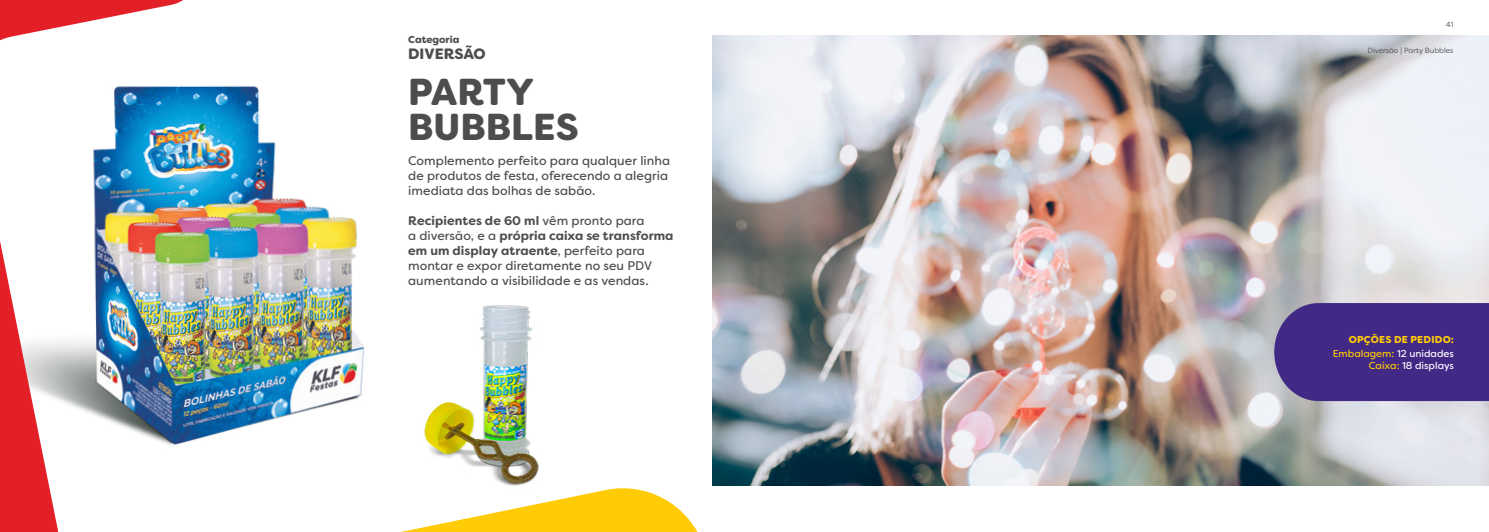
<style>
.page{position:relative;width:1489px;height:532px;background:#fff}
.page>*{position:absolute;margin:0;border:0;box-sizing:border-box;transform-origin:0 0}
.t1{font:900 37.5px/35px "Filson Soft";color:#4d4d4f}
.t2{font:900 15px "Filson Soft";color:#4d4d4f}
.t3{font:12.5px/15px "Filson Soft";letter-spacing:.005em;color:#4d4d4f}
.t4{font:10px/12px "Filson Soft";color:#fff;text-align:right}
.t5{font:900 10px "Filson Soft";letter-spacing:.02em;color:#ffcb05}
.t6{font:900 10px "Filson Soft";color:#4d4d4f}
.t7{font:7.5px "Filson Soft";color:#4d4d4f}
.s1{font-weight:700}
.s2{color:#ffcb05}
</style>
<div class="page">
<img style="left:239px;top:85px;width:126px;height:343px">
<svg style="left:406px;top:485px;width:378px;height:46px"></svg>
<img style="left:712px;top:35px;width:776px;height:450px">
<div style="left:1274px;top:303px;width:214px;height:98px;background:#412985"></div>
<img style="left:412px;top:305px;width:173px;height:187px">
<img style="left:0;top:0;width:239px;height:531px">
<p class="t6" style="left:408px;top:33px;width:53px">Categoria</p>
<p class="t2" style="left:408px;top:44px;width:79px">DIVERSÃO</p>
<h1 class="t1" style="left:408px;top:74px;width:172px">PARTY<br>BUBBLES</h1>
<p class="t3" style="left:408px;top:153px;width:263px">Complemento perfeito para qualquer linha de produtos de festa, oferecendo a alegria imediata das bolhas de sabão.</p>
<p class="t3" style="left:408px;top:213px;width:267px"><span class="s1">Recipientes de 60 ml</span> vêm pronto para<br>a diversão, e a <span class="s1">própria caixa se transforma em um display atraente</span>, perfeito para montar e expor diretamente no seu PDV aumentando a visibilidade e as vendas.</p>
<p class="t7" style="left:1445px;top:19px;width:9px">41</p>
<p class="t7" style="left:1367px;top:46px;width:87px">Diversão | Party Bubbles</p>
<p class="t5" style="left:1348px;top:332px;width:107px">OPÇÕES DE PEDIDO:</p>
<p class="t4" style="left:1332px;top:347px;width:123px"><span class="s2">Embalagem:</span> 12 unidades<br><span class="s2">Caixa:</span> 18 displays</p>
</div>
